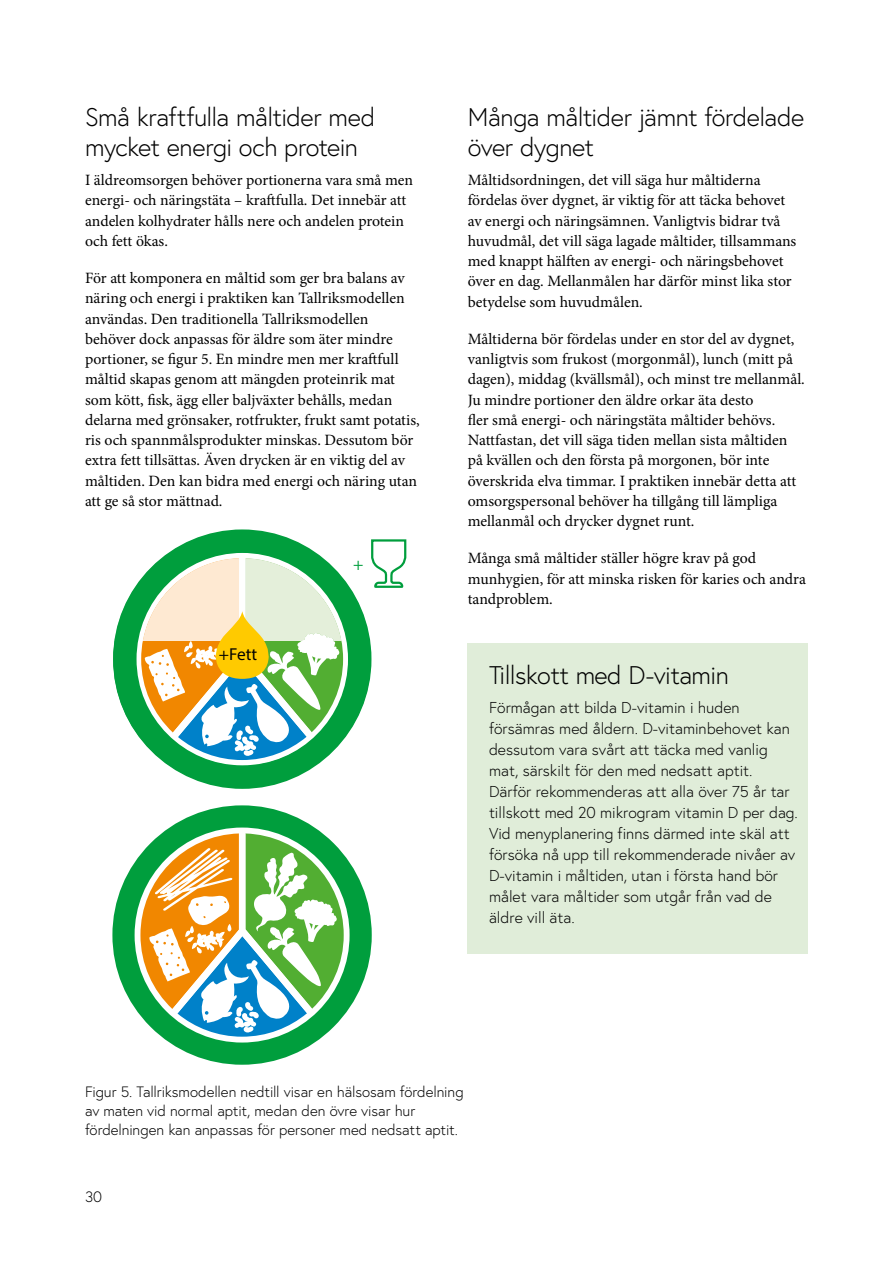
<style>
.page{position:relative;width:893px;height:1263px;background:#fff}
.page>*{position:absolute;margin:0;border:0;box-sizing:border-box;transform-origin:0 0}
.Ingress___faktaruta{font:300 25.5px/30px "Europa";letter-spacing:-.025em;color:#000}
.t1{font:17.25px "Myriad Pro";color:#000}
.t2{font:17.25px "Myriad Pro";color:#009e3d}
.Brödtext{font:15.75px/20.2px "Minion Pro";color:#000}
.Ingress___faktaruta-2{font:300 15.75px/21px "Europa";color:#000}
.Bildtext{font:300 15px/18.8px "Europa";letter-spacing:-.005em;color:#000}
</style>
<div class="page">
<svg style="left:161px;top:760px;width:162px;height:28px"></svg>
<div style="left:113px;top:529px;width:258px;height:260px;border:23px solid #009e3d;border-radius:50%"></div>
<svg style="left:113px;top:529px;width:294px;height:231px"></svg>
<svg style="left:112px;top:805px;width:260px;height:260px"></svg>
<svg style="left:140px;top:833px;width:204px;height:204px"></svg>
<div style="left:468px;top:643px;width:340px;height:311px;background:#e0edd9"></div>
<h3 class="Ingress___faktaruta" style="left:85px;top:102px;width:292px">Små kraftfulla måltider med mycket energi och protein</h3>
<p class="Brödtext" style="left:85px;top:170px;width:330px">I äldreomsorgen behöver portionerna vara små men energi- och näringstäta – kraftfulla. Det innebär att andelen kolhydrater hålls nere och andelen protein och fett ökas.</p>
<p class="Brödtext" style="left:85px;top:268px;width:336px">För att komponera en måltid som ger bra balans av näring och energi i praktiken kan Tallriksmodellen användas. Den traditionella Tallriksmodellen behöver dock anpassas för äldre som äter mindre portioner, se figur 5. En mindre men mer kraftfull måltid skapas genom att mängden proteinrik mat som kött, fisk, ägg eller baljväxter behålls, medan delarna med grönsaker, rotfrukter, frukt samt potatis, ris och spannmålsprodukter minskas. Dessutom bör extra fett tillsättas. Även drycken är en viktig del av måltiden. Den kan bidra med energi och näring utan att ge så stor mättnad.</p>
<p class="t1" style="left:219px;top:644px;width:40px">+Fett</p>
<p class="t2" style="left:353px;top:553px;width:12px">+</p>
<h3 class="Ingress___faktaruta" style="left:468px;top:102px;width:338px">Många måltider jämnt fördelade över dygnet</h3>
<p class="Brödtext" style="left:468px;top:170px;width:330px">Måltidsordningen, det vill säga hur måltiderna fördelas över dygnet, är viktig för att täcka behovet av energi och näringsämnen. Vanligtvis bidrar två huvudmål, det vill säga lagade måltider, tillsammans med knappt hälften av energi- och näringsbehovet över en dag. Mellanmålen har därför minst lika stor betydelse som huvudmålen.</p>
<p class="Brödtext" style="left:468px;top:329px;width:339px">Måltiderna bör fördelas under en stor del av dygnet, vanligtvis som frukost (morgonmål), lunch (mitt på dagen), middag (kvällsmål), och minst tre mellanmål.<br>Ju mindre portioner den äldre orkar äta desto<br>fler små energi- och näringstäta måltider behövs.<br>Nattfastan, det vill säga tiden mellan sista måltiden på kvällen och den första på morgonen, bör inte överskrida elva timmar. I praktiken innebär detta att omsorgspersonal behöver ha tillgång till lämpliga mellanmål och drycker dygnet runt.</p>
<p class="Brödtext" style="left:468px;top:548px;width:340px">Många små måltider ställer högre krav på god munhygien, för att minska risken för karies och andra tandproblem.</p>
<p class="Ingress___faktaruta" style="left:489px;top:660px;width:241px">Tillskott med D-vitamin</p>
<p class="Ingress___faktaruta-2" style="left:489px;top:697px;width:310px">Förmågan att bilda D-vitamin i huden försämras med åldern. D-vitaminbehovet kan dessutom vara svårt att täcka med vanlig mat, särskilt för den med nedsatt aptit.<br>Därför rekommenderas att alla över 75 år tar tillskott med 20 mikrogram vitamin D per dag.<br>Vid menyplanering finns därmed inte skäl att försöka nå upp till rekommenderade nivåer av D-vitamin i måltiden, utan i första hand bör målet vara måltider som utgår från vad de äldre vill äta.</p>
<p class="Bildtext" style="left:85px;top:1082px;width:380px">Figur 5. Tallriksmodellen nedtill visar en hälsosam fördelning av maten vid normal aptit, medan den övre visar hur fördelningen kan anpassas för personer med nedsatt aptit.</p>
<p class="Bildtext" style="left:85px;top:1187px;width:19px">30</p>
</div>
